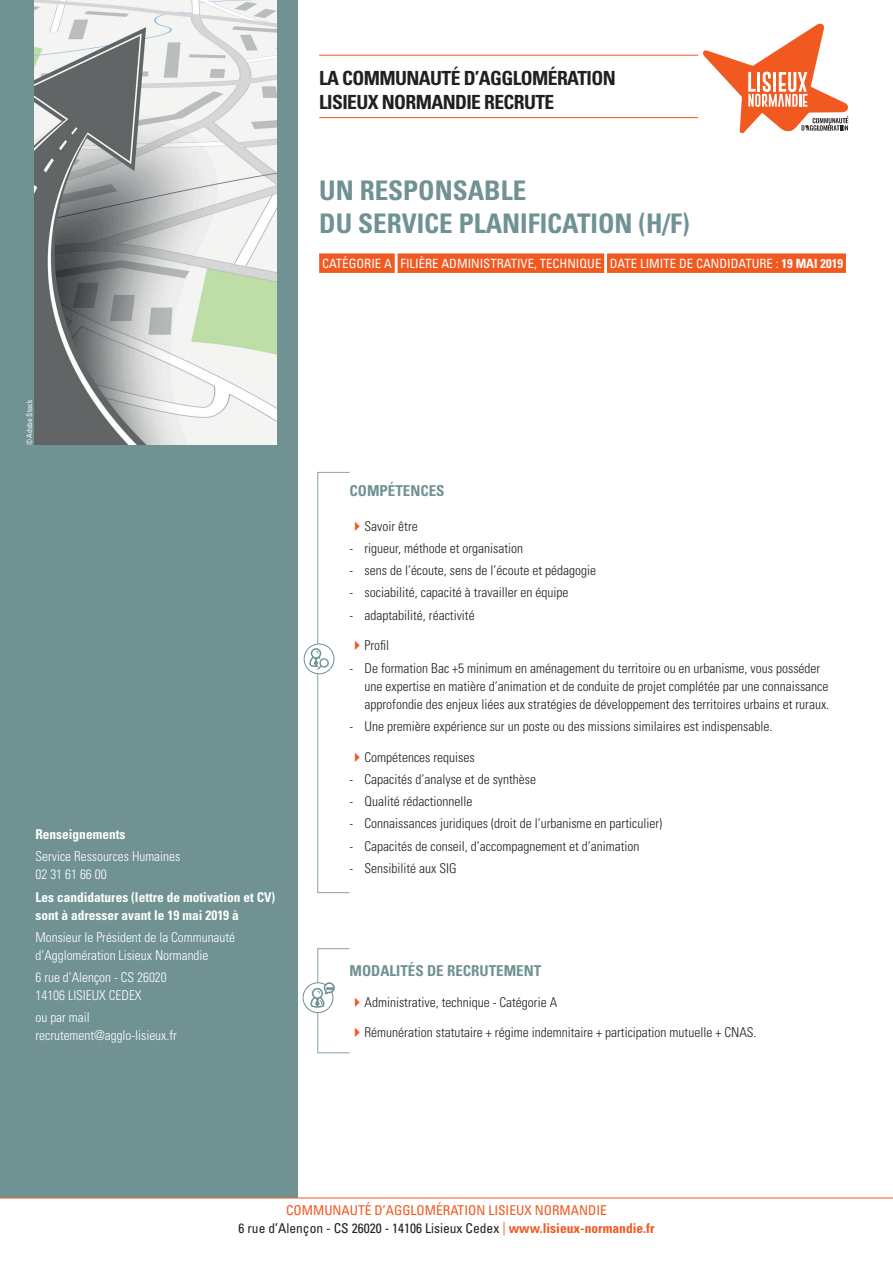
<style>
.page{position:relative;width:893px;height:1263px;background:#fff}
.page>*{position:absolute;margin:0;border:0;box-sizing:border-box;transform-origin:0 0}
.t1{font:700 condensed 27px/32.4px "Univers LT Std";color:#709293}
.t2{font:700 condensed 19.5px/23.4px "Univers LT Std";letter-spacing:-.03em;color:#231f20}
.t3{font:700 condensed 15px "Univers LT Std";color:#709293}
.t4{font:300 condensed 13.5px/18px "Univers LT Std";color:#231f20}
.t5{font:300 condensed 13.5px/18px "Univers LT Std";color:#fff}
.t6{font:condensed 13.5px/18px "Univers LT Std";color:#f15921;text-align:center}
.t7{font:700 condensed 13.5px/18px "Univers LT Std";color:#fff}
.t8{font:condensed 12.75px "Univers LT Std";color:#fff}
.t9{font:condensed 7.5px "Univers LT Std";color:#fff}
.s1{font-weight:700}
.s2{color:#f15921}
.s3{color:#231f20}
</style>
<div class="page">
<div style="left:0;top:0;width:298px;height:1198px;background:#709293"></div>
<svg style="left:703px;top:24px;width:146px;height:110px"></svg>
<hr style="left:319px;top:55px;width:379px;height:1px;background:#f15921">
<hr style="left:319px;top:117px;width:379px;height:1px;background:#f15921">
<hr style="left:0;top:1197px;width:893px;height:1px;background:#f15921">
<div style="left:317px;top:472px;width:33px;height:421px;border:1px solid #87a3a4"></div>
<svg style="left:304px;top:644px;width:30px;height:30px"></svg>
<div style="left:304px;top:644px;width:30px;height:30px;border:1px solid #709293;border-radius:50%"></div>
<svg style="left:309px;top:648px;width:20px;height:22px"></svg>
<img style="left:34px;top:0;width:242px;height:444px">
<div style="left:317px;top:948px;width:33px;height:105px;border:1px solid #87a3a4"></div>
<div style="left:303px;top:983px;width:30px;height:29px;background:#fff;border-radius:50%"></div>
<div style="left:303px;top:982px;width:30px;height:31px;border:1px solid #709293;border-radius:50%"></div>
<svg style="left:310px;top:982px;width:25px;height:26px"></svg>
<div style="left:319px;top:253px;width:76px;height:20px;background:#f15921"></div>
<div style="left:398px;top:253px;width:206px;height:20px;background:#f15921"></div>
<div style="left:607px;top:253px;width:239px;height:20px;background:#f15921"></div>
<h2 class="t2" style="left:319px;top:67px;width:298px">LA COMMUNAUTÉ D’AGGLOMÉRATION<br>LISIEUX NORMANDIE RECRUTE</h2>
<h1 class="t1" style="left:319px;top:174px;width:372px">UN RESPONSABLE<br>DU SERVICE PLANIFICATION (H/F)</h1>
<p class="t8" style="left:322px;top:255px;width:523px">CATÉGORIE A FILIÈRE ADMINISTRATIVE, TECHNIQUE DATE LIMITE DE CANDIDATURE : <span class="s1">19 MAI 2019</span></p>
<p class="t9" style="left:25px;top:445px;width:47px;rotate:-90deg">© Adobe Stock</p>
<p class="t7" style="left:36px;top:825px;width:91px">Renseignements</p>
<p class="t5" style="left:36px;top:847px;width:146px">Service Ressources Humaines<br>02 31 61 66 00</p>
<p class="t7" style="left:36px;top:888px;width:241px">Les candidatures (lettre de motivation et CV) sont à adresser avant le 19 mai 2019 à</p>
<p class="t5" style="left:36px;top:928px;width:201px">Monsieur le Président de la Communauté d’Agglomération Lisieux Normandie</p>
<p class="t5" style="left:36px;top:968px;width:133px">6 rue d’Alençon - CS 26020<br>14106 LISIEUX CEDEX</p>
<p class="t5" style="left:36px;top:1008px;width:143px">ou par mail recrutement@agglo-lisieux.fr</p>
<p class="t3" style="left:349px;top:481px;width:97px">COMPÉTENCES</p>
<p class="t4" style="left:349px;top:517px;width:70px"><span class="s2">✔</span>Savoir être</p>
<p class="t4" style="left:349px;top:539px;width:175px">- rigueur, méthode et organisation</p>
<p class="t4" style="left:349px;top:561px;width:248px">- sens de l’écoute, sens de l’écoute et pédagogie</p>
<p class="t4" style="left:349px;top:583px;width:220px">- sociabilité, capacité à travailler en équipe</p>
<p class="t4" style="left:349px;top:606px;width:127px">- adaptabilité, réactivité</p>
<p class="t4" style="left:349px;top:637px;width:41px"><span class="s2">✔</span>Profil</p>
<p class="t4" style="left:364px;top:659px;width:466px;text-indent:-15px">- De formation Bac +5 minimum en aménagement du territoire ou en urbanisme, vous posséder une expertise en matière d’animation et de conduite de projet complétée par une connaissance approfondie des enjeux liées aux stratégies de développement des territoires urbains et ruraux.</p>
<p class="t4" style="left:349px;top:717px;width:424px">- Une première expérience sur un poste ou des missions similaires est indispensable.</p>
<p class="t4" style="left:349px;top:748px;width:127px"><span class="s2">✔</span>Compétences requises</p>
<p class="t4" style="left:349px;top:770px;width:188px">- Capacités d’analyse et de synthèse</p>
<p class="t4" style="left:349px;top:792px;width:124px">- Qualité rédactionnelle</p>
<p class="t4" style="left:349px;top:815px;width:314px">- Connaissances juridiques (droit de l’urbanisme en particulier)</p>
<p class="t4" style="left:349px;top:837px;width:292px">- Capacités de conseil, d’accompagnement et d’animation</p>
<p class="t4" style="left:349px;top:859px;width:109px">- Sensibilité aux SIG</p>
<p class="t3" style="left:349px;top:961px;width:193px">MODALITÉS DE RECRUTEMENT</p>
<p class="t4" style="left:349px;top:993px;width:209px"><span class="s2">✔</span>Administrative, technique - Catégorie A</p>
<p class="t4" style="left:349px;top:1024px;width:409px"><span class="s2">✔</span>Rémunération statutaire + régime indemnitaire + participation mutuelle + CNAS.</p>
<p class="t6" style="left:238px;top:1201px;width:417px">COMMUNAUTÉ D’AGGLOMÉRATION LISIEUX NORMANDIE<br><span class="s3">6 rue d’Alençon - CS 26020 - 14106 Lisieux Cedex</span> | <span class="s1">www.lisieux-normandie.fr</span></p>
</div>
